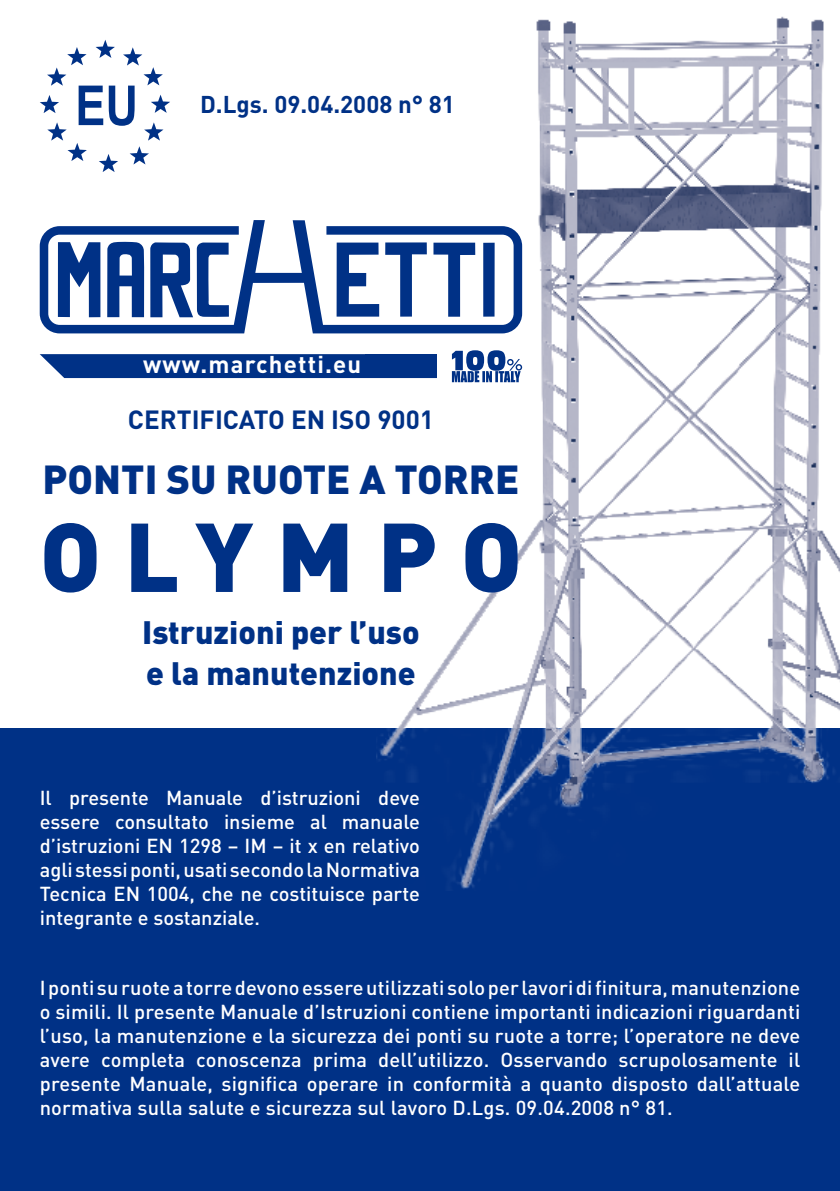
<style>
.page{position:relative;width:840px;height:1191px;background:#fff}
.page>*{position:absolute;margin:0;border:0;box-sizing:border-box;transform-origin:0 0}
.t1{font:900 96px "DIN";letter-spacing:.24em;color:#003186}
.t2{font:900 40px "DIN";color:#003186}
.t3{font:900 32px/41.2px "DIN";color:#003186}
.t4{font:700 26px "DIN";color:#003186}
.t5{font:700 24px "DIN";color:#003186}
.t6{font:700 24px "DIN";letter-spacing:.05em;color:#fff}
.t7{font:500 20px/24px "DIN";color:#fff;text-align:justify}
</style>
<div class="page">
<div style="left:0;top:729px;width:839px;height:462px;background:#003186"></div>
<img style="left:376px;top:16px;width:463px;height:873px">
<svg style="left:40px;top:220px;width:482px;height:113px"></svg>
<svg style="left:40px;top:354px;width:325px;height:24px"></svg>
<svg style="left:451px;top:350px;width:71px;height:32px"></svg>
<div style="left:365px;top:354px;width:24px;height:24px;background:#003186"></div>
<div style="left:389px;top:354px;width:23px;height:24px;background:#003186"></div>
<div style="left:412px;top:354px;width:24px;height:24px;background:#003186"></div>
<svg style="left:40px;top:40px;width:130px;height:132px"></svg>
<p class="t5" style="left:200px;top:89px;width:256px">D.Lgs. 09.04.2008 n° 81</p>
<p class="t6" style="left:143px;top:349px;width:220px">www.marchetti.eu</p>
<h3 class="t4" style="left:128px;top:402px;width:307px">CERTIFICATO EN ISO 9001</h3>
<h2 class="t2" style="left:42px;top:453px;width:478px">PONTI SU RUOTE A TORRE</h2>
<h1 class="t1" style="left:40px;top:493px;width:483px">OLYMPO</h1>
<h3 class="t3" style="left:142px;top:610px;width:279px">Istruzioni per l’uso e la manutenzione</h3>
<p class="t7" style="left:40px;top:785px;width:381px">Il presente Manuale d’istruzioni deve essere consultato insieme al manuale d’istruzioni EN 1298 – IM – it x en relativo agli stessi ponti, usati secondo la Normativa Tecnica EN 1004, che ne costituisce parte integrante e sostanziale.</p>
<p class="t7" style="left:40px;top:975px;width:761px">I ponti su ruote a torre devono essere utilizzati solo per lavori di finitura, manutenzione o simili. Il presente Manuale d’Istruzioni contiene importanti indicazioni riguardanti l’uso, la manutenzione e la sicurezza dei ponti su ruote a torre; l’operatore ne deve avere completa conoscenza prima dell’utilizzo. Osservando scrupolosamente il presente Manuale, significa operare in conformità a quanto disposto dall’attuale normativa sulla salute e sicurezza sul lavoro D.Lgs. 09.04.2008 n° 81.</p>
</div>
